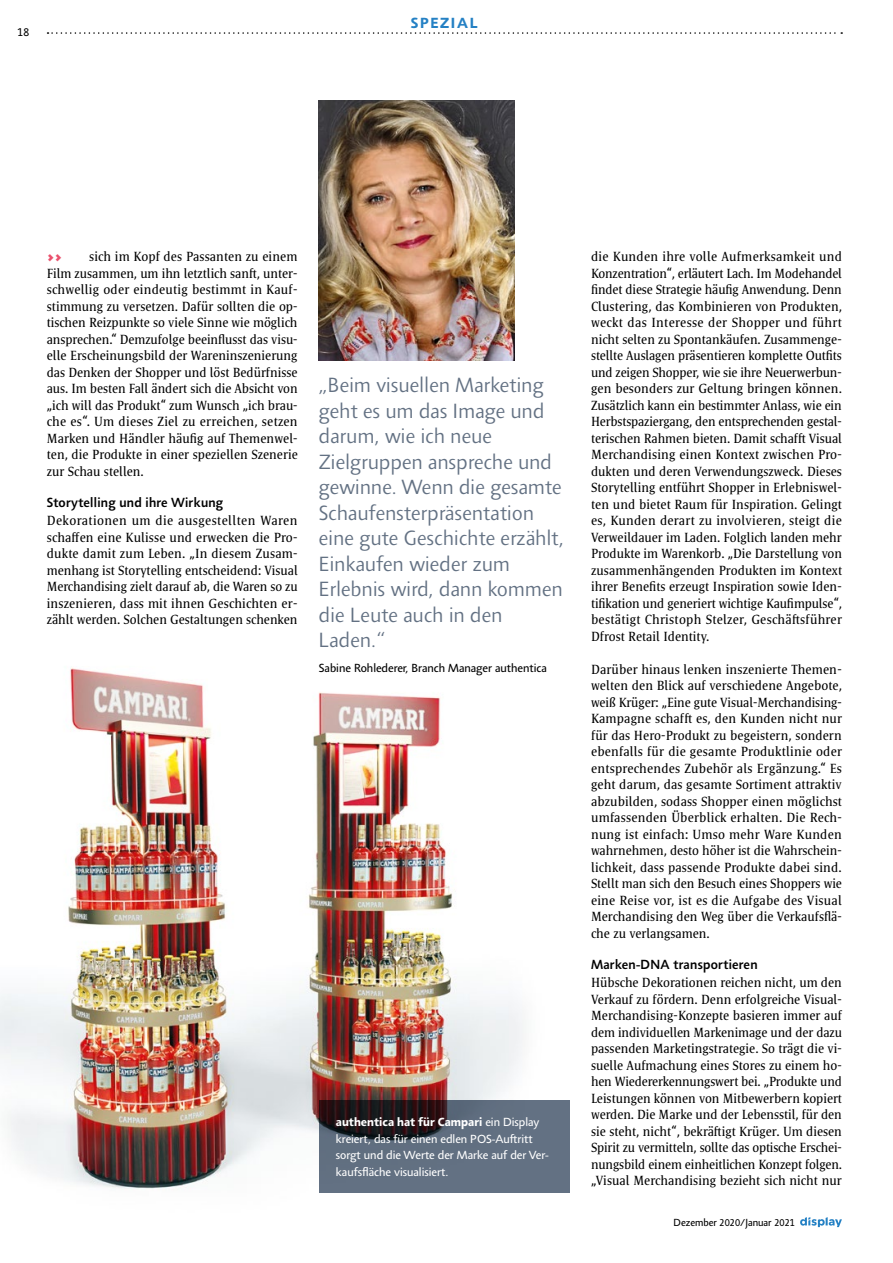
<style>
.page{position:relative;width:893px;height:1263px;background:#fff}
.page>*{position:absolute;margin:0;border:0;box-sizing:border-box;transform-origin:0 0}
.t1{font:300 21px/25.5px "Agilita LT Pro";color:#637183}
.t2{font:700 15px "Agilita LT Pro";color:#2581c4}
.t3{font:13.5px/16.5px "Satero Serif LT Pro";color:#000;text-align:justify}
.t4{font:500 13.5px "Agilita LT Pro";letter-spacing:.02em;color:#000}
.t5{font:900 13.5px "Agilita LT Pro";color:#ea516d}
.t6{font:12px/16.5px "Agilita LT Pro";color:#fff}
.t7{font:12px "Agilita LT Pro";color:#000}
.t8{font:11.85px "Agilita LT Pro";color:#000}
.t9{font:10.5px "Agilita LT Pro";color:#000}
.s1{font-weight:700}
</style>
<div class="page">
<img style="left:0;top:667px;width:524px;height:522px">
<svg style="left:319px;top:1100px;width:251px;height:93px;fill:#627081"></svg>
<img style="left:319px;top:101px;width:195px;height:259px">
<svg style="left:800px;top:1217px;width:42px;height:10px"></svg>
<svg style="left:48px;top:32px;width:794px;height:2px"></svg>
<p class="t8" style="left:18px;top:23px;width:13px">18</p>
<p class="t2" style="left:411px;top:12px;width:20px">Spezia</p>
<p class="t2" style="left:470px;top:12px;width:9px">l</p>
<p class="t3" style="left:47px;top:248px;width:252px;text-indent:43px">sich im Kopf des Passanten zu einem Film zusammen, um ihn letztlich sanft, unter&shy;schwellig oder eindeutig bestimmt in Kauf&shy;stimmung zu versetzen. Dafür sollten die op&shy;tischen Reizpunkte so viele Sinne wie möglich ansprechen.“ Demzufolge beeinflusst das visu&shy;elle Erscheinungsbild der Wareninszenierung das Denken der Shopper und löst Bedürfnisse aus. Im besten Fall ändert sich die Absicht von „ich will das Produkt“ zum Wunsch „ich brau&shy;che es“. Um dieses Ziel zu erreichen, setzen Marken und Händler häufig auf Themenwel&shy;ten, die Produkte in einer speziellen Szenerie zur Schau stellen.</p>
<p class="t4" style="left:47px;top:493px;width:178px">Storytelling und ihre Wirkung</p>
<p class="t3" style="left:47px;top:512px;width:253px">Dekorationen um die ausgestellten Waren schaffen eine Kulisse und erwecken die Pro&shy;dukte damit zum Leben. „In diesem Zusam&shy;menhang ist Storytelling entscheidend: Visual Merchandising zielt darauf ab, die Waren so zu inszenieren, dass mit ihnen Geschichten er&shy;zählt werden. Solchen Gestaltungen schenken</p>
<p class="t5" style="left:47px;top:246px;width:17px">&gt;&gt;</p>
<p class="t1" style="left:319px;top:372px;width:247px">„Beim visuellen Marketing geht es um das Image und darum, wie ich neue<br>Zielgruppen anspreche und gewinne. Wenn die gesamte<br>Schaufensterpräsentation eine gute Geschichte erzählt,<br>Einkaufen wieder zum<br>Erlebnis wird, dann kommen die Leute auch in den<br>Laden.“</p>
<p class="t7" style="left:319px;top:660px;width:230px">Sabine Rohlederer, Branch Manager authentica</p>
<p class="t6" style="left:336px;top:1114px;width:214px"><span class="s1">authentica hat für Campari</span> ein Display kreiert, das für einen edlen POS-Auftritt sorgt und die Werte der Marke auf der Ver&shy;kaufsfläche visualisiert.</p>
<p class="t3" style="left:591px;top:248px;width:253px">die Kunden ihre volle Aufmerksamkeit und Konzentration“, erläutert Lach. Im Modehandel findet diese Strategie häufig Anwendung. Denn Clustering, das Kombinieren von Produkten, weckt das Interesse der Shopper und führt nicht selten zu Spontankäufen. Zusammenge&shy;stellte Auslagen präsentieren komplette Outfits und zeigen Shopper, wie sie ihre Neuerwerbun&shy;gen besonders zur Geltung bringen können.<br>Zusätzlich kann ein bestimmter Anlass, wie ein Herbstspaziergang, den entsprechenden gestal&shy;terischen Rahmen bieten. Damit schafft Visual Merchandising einen Kontext zwischen Pro&shy;dukten und deren Verwendungszweck. Dieses Storytelling entführt Shopper in Erlebniswel&shy;ten und bietet Raum für Inspiration. Gelingt es, Kunden derart zu involvieren, steigt die Verweildauer im Laden. Folglich landen mehr Produkte im Warenkorb. „Die Darstellung von zusammenhängenden Produkten im Kontext ihrer Benefits erzeugt Inspiration sowie Iden&shy;tifikation und generiert wichtige Kaufimpulse“, bestätigt Christoph Stelzer, Geschäftsführer Dfrost Retail Identity.</p>
<p class="t3" style="left:591px;top:661px;width:253px">Darüber hinaus lenken inszenierte Themen&shy;welten den Blick auf verschiedene Angebote, weiß Krüger: „Eine gute Visual-Merchandising-Kampagne schafft es, den Kunden nicht nur für das Hero-Produkt zu begeistern, sondern ebenfalls für die gesamte Produktlinie oder entsprechendes Zubehör als Ergänzung.“ Es geht darum, das gesamte Sortiment attraktiv abzubilden, sodass Shopper einen möglichst umfassenden Überblick erhalten. Die Rech&shy;nung ist einfach: Umso mehr Ware Kunden wahrnehmen, desto höher ist die Wahrschein&shy;lichkeit, dass passende Produkte dabei sind.<br>Stellt man sich den Besuch eines Shoppers wie eine Reise vor, ist es die Aufgabe des Visual Merchandising den Weg über die Verkaufsflä&shy;che zu verlangsamen.</p>
<p class="t4" style="left:591px;top:955px;width:168px">Marken-DNA transportieren</p>
<p class="t3" style="left:591px;top:974px;width:253px">Hübsche Dekorationen reichen nicht, um den Verkauf zu fördern. Denn erfolgreiche Visual-Merchandising-Konzepte basieren immer auf dem individuellen Markenimage und der dazu passenden Marketingstrategie. So trägt die vi&shy;suelle Aufmachung eines Stores zu einem ho&shy;hen Wiedererkennungswert bei. „Produkte und Leistungen können von Mitbewerbern kopiert werden. Die Marke und der Lebensstil, für den sie steht, nicht“, bekräftigt Krüger. Um diesen Spirit zu vermitteln, sollte das optische Erschei&shy;nungsbild einem einheitlichen Konzept folgen. „Visual Merchandising bezieht sich nicht nur</p>
<p class="t9" style="left:674px;top:1215px;width:123px">Dezember 2020/Januar 2021</p>
</div>
